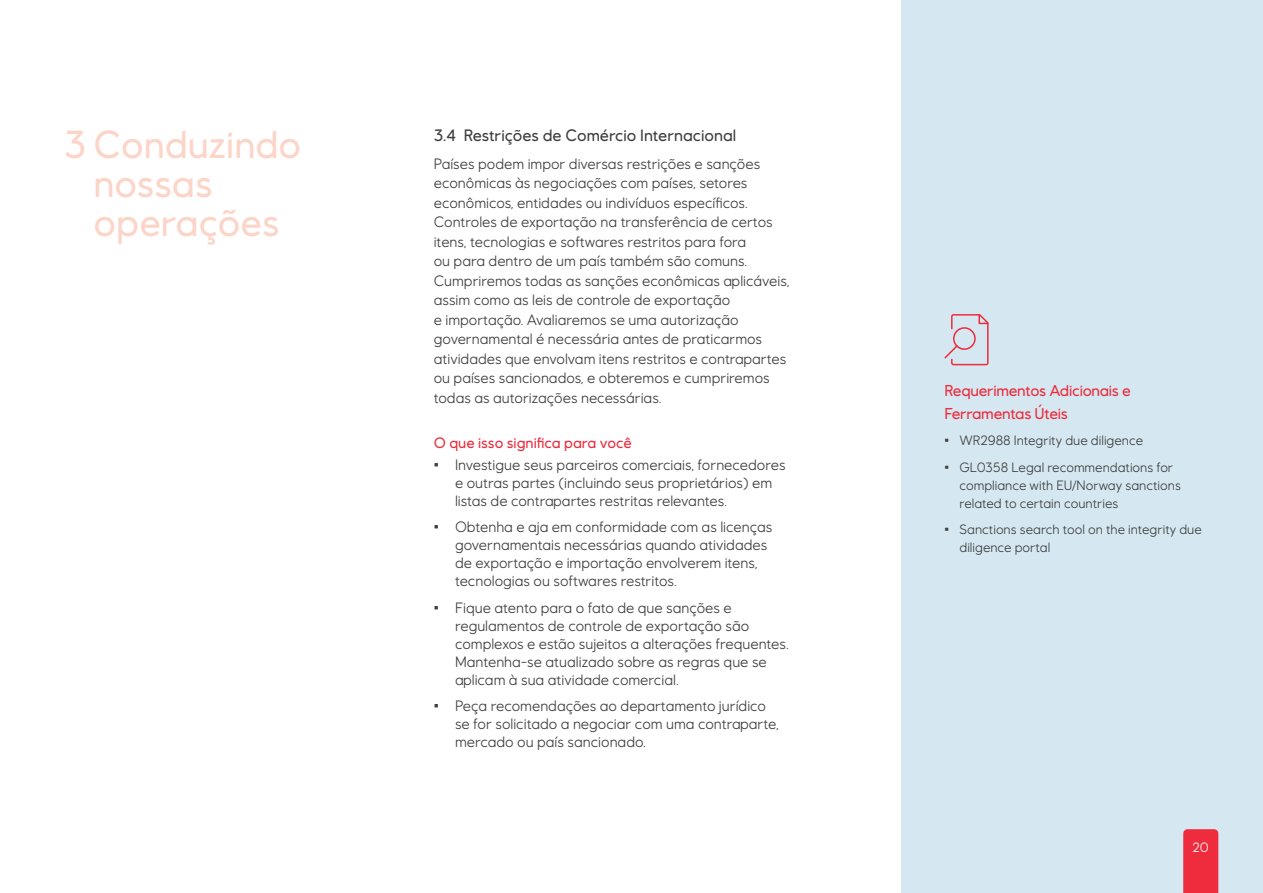
<style>
.page{position:relative;width:1263px;height:893px;background:#fff}
.page>*{position:absolute;margin:0;border:0;box-sizing:border-box;transform-origin:0 0}
.section_title{font:500 39px/39px "Equinor";color:#fcd5c9}
.content_section_head{font:500 16.5px "Equinor";color:#3e3e3f}
.grey_zone_title{font:500 15.75px/22.5px "Equinor";letter-spacing:-.015em;color:#ee2c3d}
.body{font:15px/19.5px "Equinor";color:#3e3e3f}
.meaning{font:500 15px "Equinor";color:#ee2c3d}
.t1{font:13.5px/18px "Equinor";color:#3e3e3f}
.t2{font:13.5px "Equinor";color:#fff}
</style>
<div class="page">
<div style="left:901px;top:0;width:362px;height:893px;background:#d5e8f1"></div>
<svg style="left:944px;top:314px;width:44px;height:51px"></svg>
<div style="left:1183px;top:829px;width:35px;height:64px;background:#ee2c3d"></div>
<p class="section_title" style="left:94px;top:125px;width:209px;text-indent:-30px">3 Conduzindo nossas operações</p>
<p class="content_section_head" style="left:434px;top:125px;width:304px">3.4 Restrições de Comércio Internacional</p>
<p class="body" style="left:434px;top:153px;width:357px">Países podem impor diversas restrições e sanções econômicas às negociações com países, setores econômicos, entidades ou indivíduos específicos.<br>Controles de exportação na transferência de certos itens, tecnologias e softwares restritos para fora<br>ou para dentro de um país também são comuns.<br>Cumpriremos todas as sanções econômicas aplicáveis, assim como as leis de controle de exportação<br>e importação. Avaliaremos se uma autorização governamental é necessária antes de praticarmos atividades que envolvam itens restritos e contrapartes ou países sancionados, e obteremos e cumpriremos todas as autorizações necessárias.</p>
<p class="meaning" style="left:434px;top:434px;width:200px">O que isso significa para você</p>
<p class="body" style="left:455px;top:455px;width:332px;line-height:18px;text-indent:-21px">• Investigue seus parceiros comerciais, fornecedores e outras partes (incluindo seus proprietários) em listas de contrapartes restritas relevantes.</p>
<p class="body" style="left:455px;top:518px;width:319px;line-height:18px;text-indent:-21px">• Obtenha e aja em conformidade com as licenças governamentais necessárias quando atividades de exportação e importação envolverem itens, tecnologias ou softwares restritos.</p>
<p class="body" style="left:455px;top:599px;width:335px;line-height:18px;text-indent:-21px">• Fique atento para o fato de que sanções e regulamentos de controle de exportação são complexos e estão sujeitos a alterações frequentes.<br>Mantenha-se atualizado sobre as regras que se aplicam à sua atividade comercial.</p>
<p class="body" style="left:455px;top:697px;width:325px;line-height:18px;text-indent:-21px">• Peça recomendações ao departamento jurídico se for solicitado a negociar com uma contraparte, mercado ou país sancionado.</p>
<p class="grey_zone_title" style="left:944px;top:379px;width:188px">Requerimentos Adicionais e<br>Ferramentas Úteis</p>
<p class="t1" style="left:944px;top:432px;width:200px">• WR2988 Integrity due diligence</p>
<p class="t1" style="left:959px;top:458px;width:223px;text-indent:-15px">• GL0358 Legal recommendations for compliance with EU/Norway sanctions related to certain countries</p>
<p class="t1" style="left:959px;top:521px;width:244px;text-indent:-15px">• Sanctions search tool on the integrity due diligence portal</p>
<p class="t2" style="left:1192px;top:839px;width:18px">20</p>
</div>
